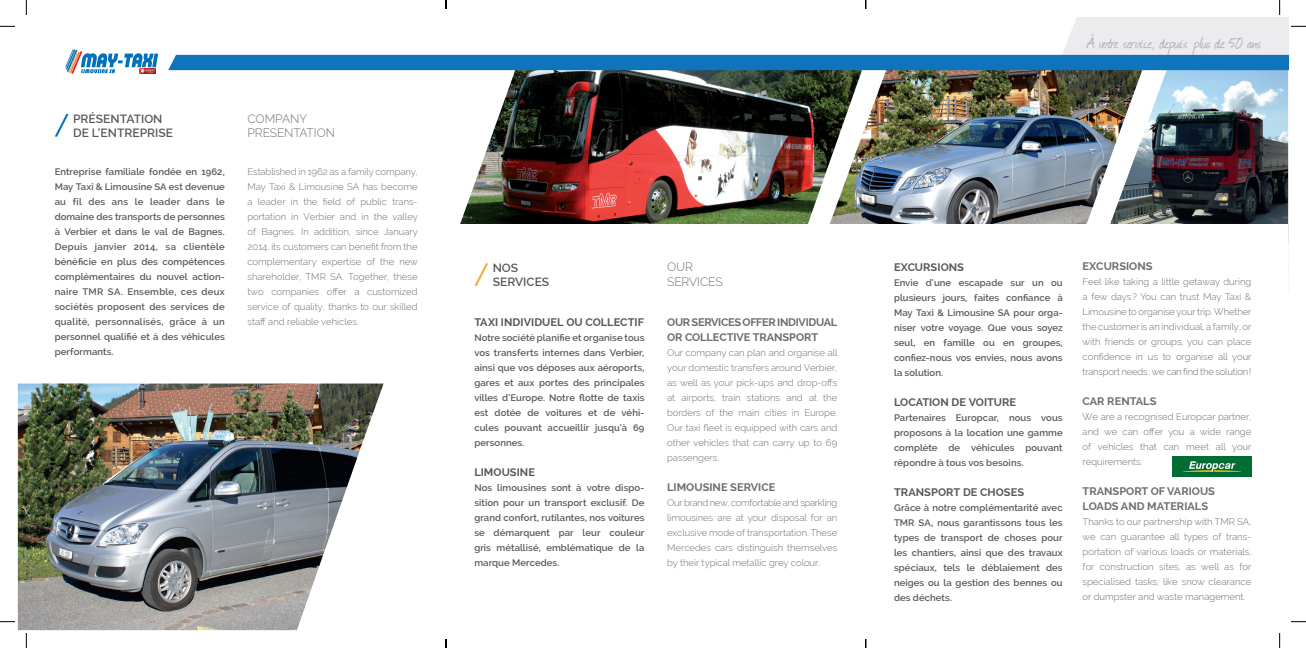
<style>
.page{position:relative;width:1306px;height:648px;background:#fff}
.page>*{position:absolute;margin:0;border:0;box-sizing:border-box;transform-origin:0 0}
.t1{font:19px "Journal";letter-spacing:-.02em;color:#acadb1}
.t2{font:600 12px/14px "Raleway";color:#57585a}
.t3{font:300 12px/14px "Raleway";letter-spacing:-.005em;color:#6c6d70}
.t4{font:700 11px/15px "Raleway";color:#6c6d70}
.t5{font:700 11px "Raleway";letter-spacing:.005em;color:#57585a}
.t6{font:700 11px/15px "Raleway";letter-spacing:-.025em;color:#6c6d70}
.t7{font:300 9.5px/15px "Raleway";color:#6c6d70;text-align:justify}
.t8{font:600 9.5px/15px "Raleway";letter-spacing:.005em;color:#57585a;text-align:justify}
</style>
<div class="page">
<img style="left:457px;top:70px;width:369px;height:154px">
<img style="left:826px;top:70px;width:271px;height:154px">
<img style="left:1097px;top:70px;width:191px;height:154px">
<img style="left:18px;top:384px;width:366px;height:246px">
<svg style="left:55px;top:114px;width:14px;height:23px"></svg>
<svg style="left:65px;top:49px;width:93px;height:25px"></svg>
<img style="left:140px;top:68px;width:16px;height:5px">
<svg style="left:474px;top:263px;width:14px;height:23px"></svg>
<img style="left:1172px;top:456px;width:79px;height:20px">
<svg style="left:0;top:26px;width:15px;height:1px"></svg>
<svg style="left:0;top:621px;width:15px;height:1px"></svg>
<svg style="left:1291px;top:621px;width:15px;height:1px"></svg>
<svg style="left:26px;top:0;width:1px;height:15px"></svg>
<svg style="left:26px;top:633px;width:1px;height:15px"></svg>
<svg style="left:1279px;top:633px;width:1px;height:15px"></svg>
<svg style="left:445px;top:639px;width:2px;height:9px"></svg>
<svg style="left:168px;top:0;width:1138px;height:70px"></svg>
<p class="t2" style="left:73px;top:111px;width:31px">Présentati</p>
<p class="t2" style="left:144px;top:111px;width:18px">on</p>
<p class="t2" style="left:73px;top:125px;width:36px">de l’entreprise</p>
<p class="t8" style="left:55px;top:164px;width:172px">Entreprise familiale fondée en 1962, May Taxi &amp; Limousine SA est devenue au fil des ans le leader dans le domaine des transports de personnes à Verbier et dans le val de Bagnes.<br>Depuis janvier 2014, sa clientèle bénéficie en plus des compétences complémentaires du nouvel action&shy;naire TMR SA. Ensemble, ces deux sociétés proposent des services de qualité, personnalisés, grâce à un personnel qualifié et à des véhicules performants.</p>
<p class="t3" style="left:247px;top:111px;width:44px">Com pany<br>Presentation</p>
<p class="t7" style="left:247px;top:164px;width:172px">Established in 1962 as a family company, May Taxi &amp; Limousine SA has become a leader in the field of public trans&shy;portation in Verbier and in the valley of Bagnes. In addition, since January 2014, its customers can benefit from the complementary expertise of the new shareholder, TMR SA. Together, these two companies offer a customized service of quality, thanks to our skilled staff and reliable vehicles.</p>
<h1 class="t1" style="left:1085px;top:30px;width:177px">À votre service, depuis plus de 50 ans</h1>
<p class="t2" style="left:493px;top:261px;width:26px">nos servi</p>
<p class="t2" style="left:526px;top:275px;width:16px">ces</p>
<p class="t5" style="left:474px;top:315px;width:146px">TAXI IN DIVIDUEL OU COLLECTI</p>
<p class="t5" style="left:638px;top:315px;width:8px">F</p>
<p class="t8" style="left:474px;top:330px;width:172px">Notre société planifie et organise tous vos transferts internes dans Verbier, ainsi que vos déposes aux aéroports, gares et aux portes des principales villes d’Europe. Notre flotte de taxis est dotée de voitures et de véhi&shy;cules pouvant accueillir jusqu’à 69 personnes.</p>
<p class="t5" style="left:474px;top:465px;width:50px">LIMOUSINE</p>
<p class="t8" style="left:474px;top:480px;width:172px">Nos limousines sont à votre dispo&shy;sition pour un transport exclusif. De grand confort, rutilantes, nos voitures se démarquent par leur couleur gris métallisé, emblématique de la marque Mercedes.</p>
<p class="t3" style="left:667px;top:260px;width:56px">OUR<br>SERVICES</p>
<p class="t6" style="left:667px;top:314px;width:150px">OUR SERVICES OFFER INDIVIDUAL<br>OR COLL</p>
<p class="t4" style="left:713px;top:329px;width:78px">ECTIVE TRANSPO</p>
<p class="t4" style="left:804px;top:329px;width:16px">RT</p>
<p class="t7" style="left:667px;top:345px;width:172px">Our company can plan and organise all your domestic transfers around Verbier, as well as your pick-ups and drop-offs at airports, train stations and at the borders of the main cities in Europe.<br>Our taxi fleet is equipped with cars and other vehicles that can carry up to 69 passengers.</p>
<p class="t4" style="left:667px;top:479px;width:49px">LIMOUSINE</p>
<p class="t4" style="left:730px;top:479px;width:47px">SERVICE</p>
<p class="t7" style="left:667px;top:495px;width:172px">Our brand new, comfortable and sparkling limousines are at your disposal for an exclusive mode of transportation. These Mercedes cars distinguish themselves by their typical metallic grey colour.</p>
<p class="t5" style="left:894px;top:260px;width:72px">EXCURSIONS</p>
<p class="t8" style="left:894px;top:275px;width:170px">Envie d’une escapade sur un ou plusieurs jours, faites confiance à May Taxi &amp; Limousine SA pour orga&shy;niser votre voyage. Que vous soyez seul, en famille ou en groupes, confiez-nous vos envies, nous avons la solution.</p>
<p class="t5" style="left:894px;top:395px;width:124px">LOCATION DE VO ITURE</p>
<p class="t8" style="left:894px;top:410px;width:170px">Partenaires Europcar, nous vous proposons à la location une gamme complète de véhicules pouvant répondre à tous vos besoins.</p>
<p class="t5" style="left:894px;top:485px;width:39px">TRANSPO</p>
<p class="t5" style="left:946px;top:485px;width:78px">RT DE CHOSES</p>
<p class="t8" style="left:894px;top:500px;width:170px">Grâce à notre complémentarité avec TMR SA, nous garantissons tous les types de transport de choses pour les chantiers, ainsi que des travaux spéciaux, tels le déblaiement des neiges ou la gestion des bennes ou des déchets.</p>
<p class="t4" style="left:1082px;top:259px;width:71px">EXCURSIONS</p>
<p class="t7" style="left:1082px;top:274px;width:170px">Feel like taking a little getaway during a few days ? You can trust May Taxi &amp; Limousine to organise your trip. Whether the customer is an individual, a family, or with friends or groups, you can place confidence in us to organise all your transport needs; we can find the solution!</p>
<p class="t4" style="left:1082px;top:394px;width:33px">CAR RENT</p>
<p class="t4" style="left:1136px;top:394px;width:22px">ALS</p>
<p class="t7" style="left:1082px;top:409px;width:170px">We are a recognised Europcar partner, and we can offer you a wide range of vehicles that can meet all your requirements.</p>
<p class="t4" style="left:1082px;top:484px;width:134px">TRANSPORT OF VARIOUS<br>LOADS</p>
<p class="t4" style="left:1121px;top:499px;width:75px">AND MATERIALS</p>
<p class="t7" style="left:1082px;top:514px;width:170px">Thanks to our partnership with TMR SA, we can guarantee all types of trans&shy;portation of various loads or materials, for construction sites, as well as for specialised tasks, like snow clearance or dumpster and waste management.</p>
</div>
